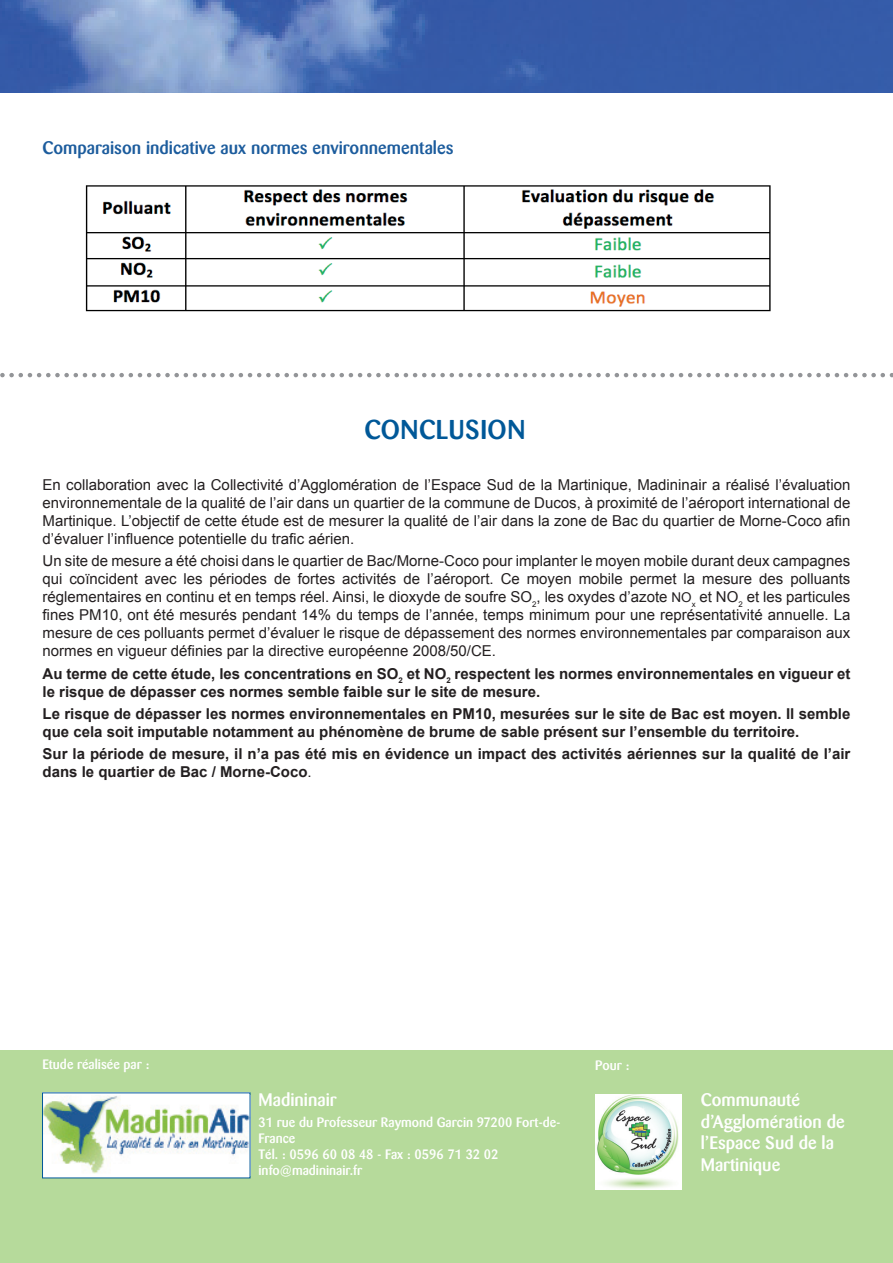
<style>
.page{position:relative;width:893px;height:1263px;background:#fff}
.page>*{position:absolute;margin:0;border:0;box-sizing:border-box;transform-origin:0 0}
.t1{font:500 27px "Barmeno";letter-spacing:.02em;color:#005898}
.t2{font:500 18px/21.6px "Barmeno";color:#fff}
.t3{font:500 18px "Barmeno";color:#1c5c9d}
.t4{font:15px/18px "Arial";color:#231f20;text-align:justify}
.t5{font:700 15px/18px "Arial";color:#231f20}
.t6{font:500 13.5px/16.2px "Barmeno";color:#fff}
.s1{font-size:13.5px}
.s2{font-weight:400}
</style>
<div class="page">
<img style="left:0;top:0;width:893px;height:92px">
<svg style="left:0;top:373px;width:893px;height:4px"></svg>
<div style="left:0;top:1050px;width:893px;height:213px;background:#b6da9b"></div>
<div style="left:43px;top:1093px;width:207px;height:85px;background:#fff"></div>
<img style="left:44px;top:1096px;width:204px;height:78px">
<img style="left:85px;top:185px;width:686px;height:127px">
<img style="left:595px;top:1094px;width:87px;height:95px">
<p class="t3" style="left:43px;top:137px;width:412px">Comparaison indicative aux normes environnementales</p>
<h1 class="t1" style="left:364px;top:413px;width:162px">CONCLUSION</h1>
<p class="t4" style="left:43px;top:476px;width:809px">En collaboration avec la Collectivité d’Agglomération de l’Espace Sud de la Martinique, Madininair a réalisé l’évaluation environnementale de la qualité de l’air dans un quartier de la commune de Ducos, à proximité de l’aéroport international de Martinique. L’objectif de cette étude est de mesurer la qualité de l’air dans la zone de Bac du quartier de Morne-Coco afin d’évaluer l’influence potentielle du trafic aérien.</p>
<p class="t4" style="left:43px;top:552px;width:809px">Un site de mesure a été choisi dans le quartier de Bac/Morne-Coco pour implanter le moyen mobile durant deux campagnes qui coïncident avec les périodes de fortes activités de l’aéroport. Ce moyen mobile permet la mesure des polluants réglementaires en continu et en temps réel. Ainsi, le dioxyde de soufre SO<sub>2</sub>, les oxydes d’azote <span class="s1">NO</span><sub>x</sub> et NO<sub>2</sub> et les particules fines PM10, ont été mesurés pendant 14% du temps de l’année, temps minimum pour une représentativité annuelle. La mesure de ces polluants permet d’évaluer le risque de dépassement des normes environnementales par comparaison aux normes en vigueur définies par la directive européenne 2008/50/CE.</p>
<p class="t5" style="left:43px;top:665px;width:809px">Au terme de cette étude, les concentrations en SO<sub>2</sub> et NO<sub>2</sub> respectent les normes environnementales en vigueur et le risque de dépasser ces normes semble faible sur le site de mesure.</p>
<p class="t5" style="left:43px;top:705px;width:809px">Le risque de dépasser les normes environnementales en PM10, mesurées sur le site de Bac est moyen. Il semble que cela soit imputable notamment au phénomène de brume de sable présent sur l’ensemble du territoire.</p>
<p class="t5" style="left:43px;top:745px;width:809px">Sur la période de mesure, il n’a pas été mis en évidence un impact des activités aériennes sur la qualité de l’air dans le quartier de Bac / Morne-Coco<span class="s2">.</span></p>
<p class="t6" style="left:43px;top:1056px;width:108px">Etude réalisée par :</p>
<p class="t2" style="left:259px;top:1089px;width:79px">Madininair</p>
<p class="t6" style="left:259px;top:1114px;width:303px">31 rue du Professeur Raymond Garcin 97200 Fort-de-<br>France<br>Tél. : 0596 60 08 48 - Fax : 0596 71 32 02 info@madininair.fr</p>
<p class="t6" style="left:595px;top:1057px;width:36px">Pour :</p>
<p class="t2" style="left:701px;top:1089px;width:146px">Communauté d’Agglomération de l’Espace Sud de la<br>Martinique</p>
</div>
